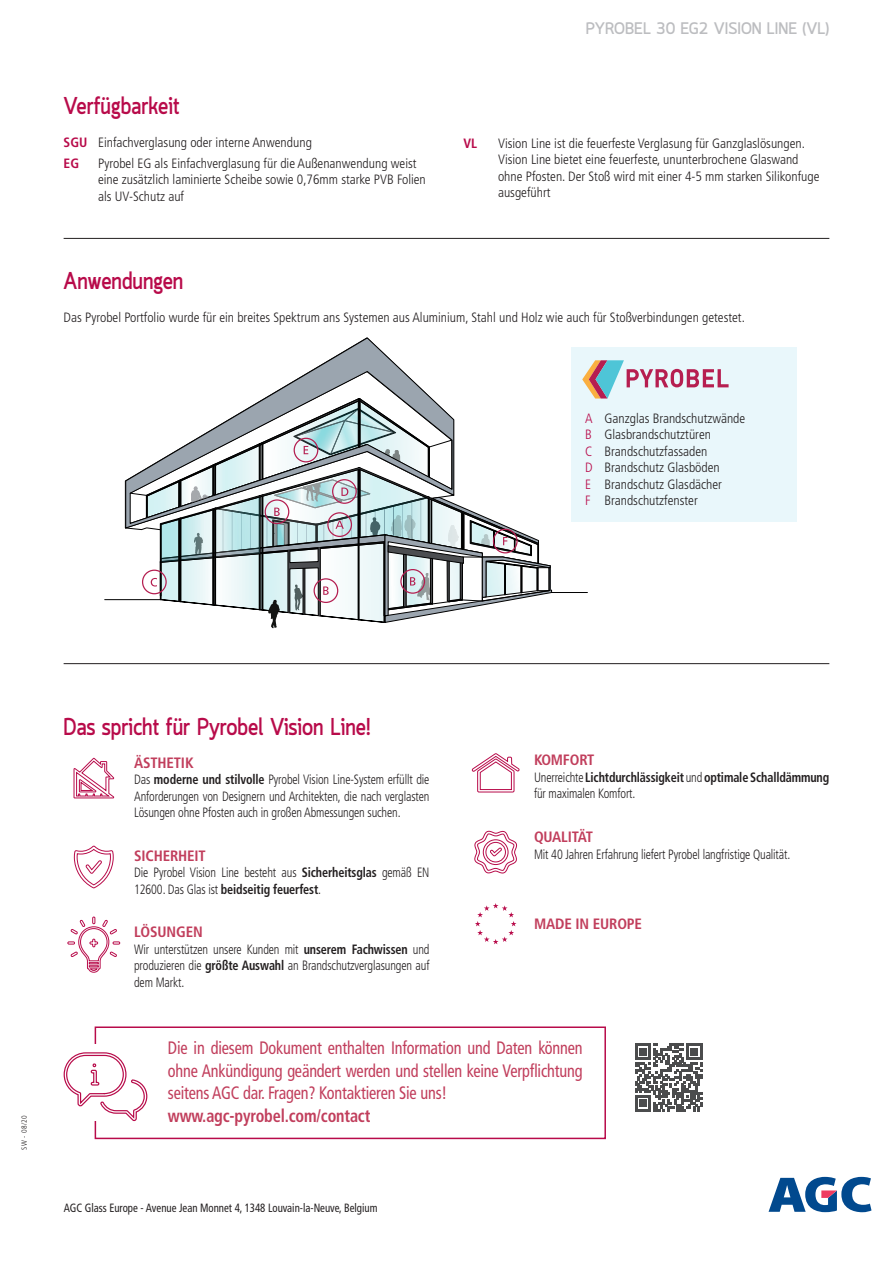
<style>
.page{position:relative;width:893px;height:1263px;background:#fff}
.page>*{position:absolute;margin:0;border:0;box-sizing:border-box;transform-origin:0 0}
.t1{font:700 24px "Quark";color:#b80b4a;scale:.9 1}
.txt_courant{font:condensed 18px/22.5px "Frutiger LT Std";letter-spacing:-.01em;color:#c13e5c;text-align:justify;scale:.9 1}
.txt_courant-2{font:700 condensed 18px "Frutiger LT Std";letter-spacing:-.01em;color:#c13e5c;scale:.9 1}
.t2{font:700 16.5px "Quark";color:#bcbdc0}
.txt_courant-3{font:700 condensed 15px "Frutiger LT Std";letter-spacing:-.01em;color:#c13e5c}
.txt_courant-4{font:300 condensed 13.5px/16.5px "Frutiger LT Std";color:#231f20}
.txt_courant-5{font:300 condensed 13.5px/16.5px "Frutiger LT Std";color:#231f20;text-align:justify;scale:.9 1}
.txt_courant-6{font:700 condensed 13.5px/16.5px "Frutiger LT Std";letter-spacing:-.01em;color:#231f20;scale:.9 1}
.t3{font:700 condensed 13.5px "Frutiger LT Std";color:#b80b4a}
.t4{font:condensed 12px "Frutiger LT Std";color:#231f20;scale:.9 1}
.t5{font:300 condensed 7.5px "Frutiger LT Std";color:#231f20}
.s1{font-weight:700;color:#b80b4a}
.s2{color:#b80b4a}
.s3{font-weight:700}
.s4{font-weight:300}
</style>
<div class="page">
<svg style="left:768px;top:1177px;width:103px;height:35px"></svg>
<hr style="left:552px;top:592px;width:35px;height:1px;background:#000">
<svg style="left:266px;top:337px;width:165px;height:60px"></svg>
<hr style="left:105px;top:599px;width:55px;height:1px;background:#000">
<svg style="left:125px;top:397px;width:427px;height:231px"></svg>
<svg style="left:474px;top:830px;width:44px;height:44px"></svg>
<svg style="left:475px;top:903px;width:41px;height:41px"></svg>
<hr style="left:64px;top:663px;width:765px;height:1px;background:#231f20">
<hr style="left:64px;top:238px;width:765px;height:1px;background:#231f20">
<svg style="left:67px;top:845px;width:53px;height:128px"></svg>
<svg style="left:471px;top:753px;width:49px;height:40px"></svg>
<svg style="left:73px;top:757px;width:41px;height:42px"></svg>
<div style="left:571px;top:347px;width:226px;height:175px;background:#e9f7fb"></div>
<svg style="left:582px;top:360px;width:147px;height:38px"></svg>
<div style="left:95px;top:1026px;width:511px;height:113px;border:2px solid #b80b4a"></div>
<div style="left:86px;top:1044px;width:48px;height:77px;background:#fff"></div>
<svg style="left:63px;top:1052px;width:85px;height:70px"></svg>
<svg style="left:635px;top:1044px;width:67px;height:67px"></svg>
<p class="t1" style="left:64px;top:92px;width:130px">Verfügbarkeit</p>
<p class="txt_courant-4" style="left:64px;top:134px;width:250px"><span class="s1">SGU</span> Einfachverglasung oder interne Anwendung</p>
<p class="t3" style="left:64px;top:155px;width:17px">EG</p>
<p class="txt_courant-4" style="left:98px;top:155px;width:329px">Pyrobel EG als Einfachverglasung für die Außenanwendung weist eine zusätzlich laminierte Scheibe sowie 0,76mm starke PVB Folien als UV-Schutz auf</p>
<p class="t2" style="left:586px;top:18px;width:245px">PYROBEL 30 EG2 VISION LINE (VL)</p>
<p class="t3" style="left:463px;top:135px;width:15px">VL</p>
<p class="txt_courant-4" style="left:498px;top:135px;width:323px">Vision Line ist die feuerfeste Verglasung für Ganzglaslösungen.<br>Vision Line bietet eine feuerfeste, ununterbrochene Glaswand ohne Pfosten. Der Stoß wird mit einer 4-5 mm starken Silikonfuge ausgeführt</p>
<p class="t1" style="left:64px;top:267px;width:135px">Anwendungen</p>
<p class="txt_courant-4" style="left:64px;top:309px;width:683px">Das Pyrobel Portfolio wurde für ein breites Spektrum ans Systemen aus Aluminium, Stahl und Holz wie auch für Stoßverbindungen getestet.</p>
<p class="txt_courant-4" style="left:585px;top:410px;width:162px"><span class="s2">A</span> Ganzglas Brandschutzwände</p>
<p class="txt_courant-4" style="left:585px;top:427px;width:128px"><span class="s2">B</span> Glasbrandschutztüren</p>
<p class="txt_courant-4" style="left:585px;top:443px;width:124px"><span class="s2">C</span> Brandschutzfassaden</p>
<p class="txt_courant-4" style="left:585px;top:460px;width:136px"><span class="s2">D</span> Brandschutz Glasböden</p>
<p class="txt_courant-4" style="left:585px;top:476px;width:138px"><span class="s2">E</span> Brandschutz Glasdächer</p>
<p class="txt_courant-4" style="left:585px;top:493px;width:114px"><span class="s2">F</span> Brandschutzfenster</p>
<p class="t5" style="left:20px;top:1150px;width:36px;rotate:-90deg">SW - 08/20</p>
<p class="t1" style="left:64px;top:713px;width:343px">Das spricht für Pyrobel Vision Line!</p>
<p class="txt_courant-3" style="left:134px;top:754px;width:61px">ÄSTHETIK</p>
<p class="txt_courant-5" style="left:134px;top:771px;width:330px">Das <span class="s3">moderne und stilvolle</span> Pyrobel Vision Line-System erfüllt die Anforderungen von Designern und Architekten, die nach verglasten Lösungen ohne Pfosten auch in großen Abmessungen suchen.</p>
<p class="txt_courant-3" style="left:134px;top:847px;width:73px">SICHERHEIT</p>
<p class="txt_courant-5" style="left:134px;top:864px;width:330px">Die Pyrobel Vision Line besteht aus <span class="s3">Sicherheitsglas</span> gemäß EN<br>12600. Das Glas ist <span class="s3">beidseitig feuerfest</span>.</p>
<p class="txt_courant-3" style="left:134px;top:923px;width:70px">LÖSUNGEN</p>
<p class="txt_courant-5" style="left:134px;top:941px;width:330px">Wir unterstützen unsere Kunden mit <span class="s3">unserem Fachwissen</span> und produzieren die <span class="s3">größte Auswahl</span> an Brandschutzverglasungen auf dem Markt.</p>
<p class="txt_courant-3" style="left:534px;top:751px;width:62px">KOMFORT</p>
<p class="txt_courant-6" style="left:534px;top:769px;width:330px"><span class="s4">Unerreichte</span> Lichtdurchlässigkeit <span class="s4">und</span> optimale Schalldämmung <span class="s4">für maximalen Komfort.</span></p>
<p class="txt_courant-3" style="left:534px;top:828px;width:61px">QUALITÄT</p>
<p class="txt_courant-5" style="left:534px;top:846px;width:286px">Mit 40 Jahren Erfahrung liefert Pyrobel langfristige Qualität.</p>
<p class="txt_courant-3" style="left:534px;top:915px;width:110px">MADE IN EUROPE</p>
<p class="txt_courant" style="left:168px;top:1037px;width:462px">Die in diesem Dokument enthalten Information und Daten können ohne Ankündigung geändert werden und stellen keine Verpflichtung seitens AGC dar. Fragen? Kontaktieren Sie uns!</p>
<p class="txt_courant-2" style="left:168px;top:1105px;width:226px">www.agc-pyrobel.com/contact</p>
<p class="t4" style="left:64px;top:1201px;width:350px">AGC Glass Europe - Avenue Jean Monnet 4, 1348 Louvain-la-Neuve, Belgium</p>
</div>
